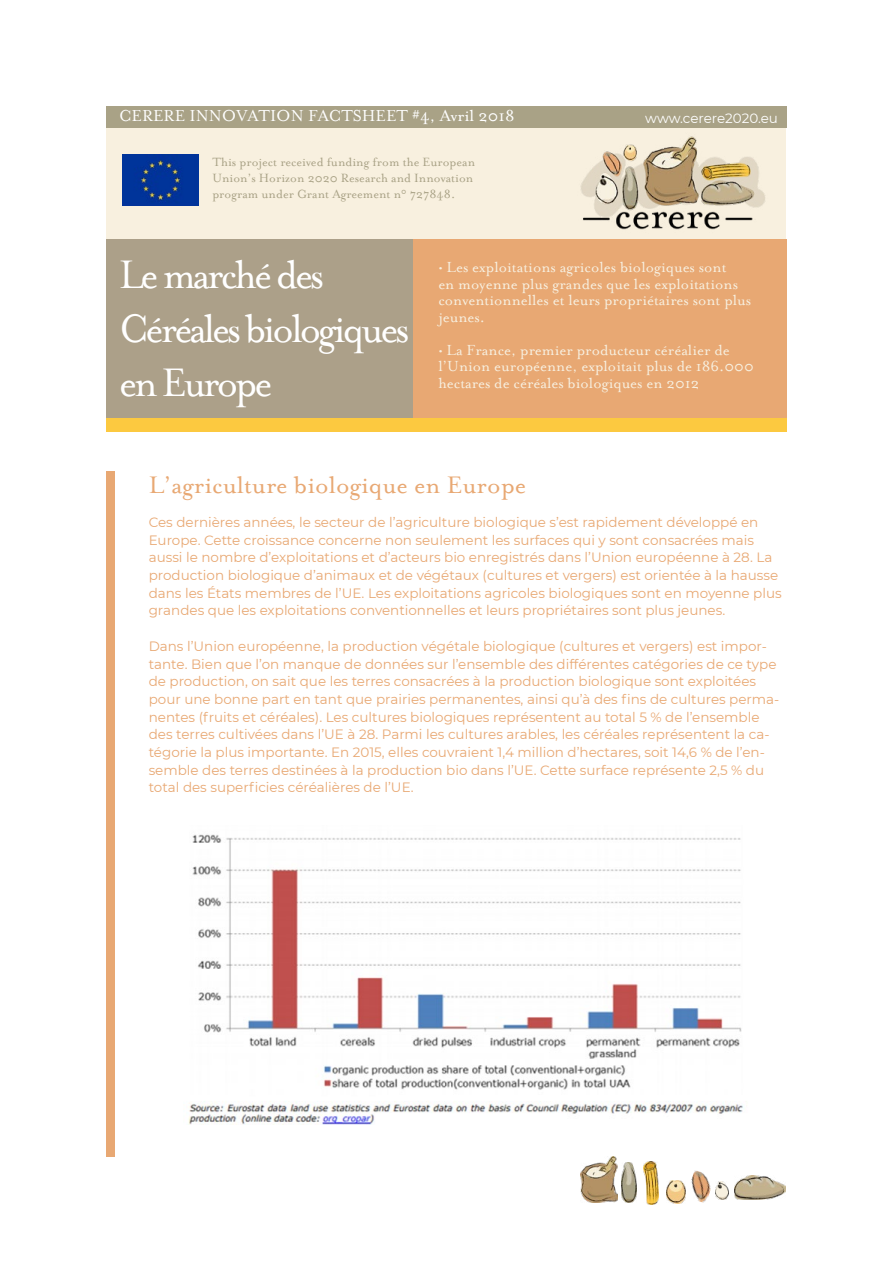
<style>
.page{position:relative;width:893px;height:1263px;background:#fff}
.page>*{position:absolute;margin:0;border:0;box-sizing:border-box;transform-origin:0 0}
.t1{font:45px/54px "Mrs Eaves Roman";letter-spacing:-.07em;color:#fff;scale:.95 1}
.t2{font:27px "Mrs Eaves Roman";color:#e8a873}
.t3{font:18px "Mrs Eaves Roman";color:#fff}
.t4{font:16.5px/16.5px "Mrs Eaves Roman";color:#f7efdf}
.t5{font:13.5px/17.7px "Montserrat";color:#e8a873}
.t6{font:13.5px/16.2px "Mrs Eaves Roman";color:#a9a286}
.t7{font:13.5px "Montserrat";letter-spacing:-.005em;color:#fff}
</style>
<div class="page">
<div style="left:106px;top:128px;width:680px;height:112px;background:#f8f0df"></div>
<img style="left:580px;top:136px;width:185px;height:94px">
<div style="left:106px;top:106px;width:681px;height:22px;background:#a9a286"></div>
<img style="left:122px;top:155px;width:76px;height:50px">
<div style="left:106px;top:239px;width:307px;height:186px;background:#aca089"></div>
<div style="left:413px;top:239px;width:374px;height:180px;background:#e8a873"></div>
<div style="left:106px;top:471px;width:9px;height:686px;background:#e8a873"></div>
<div style="left:106px;top:418px;width:681px;height:13px;background:#fcc940"></div>
<img style="left:580px;top:1157px;width:38px;height:46px">
<img style="left:622px;top:1162px;width:15px;height:41px">
<img style="left:644px;top:1161px;width:15px;height:43px">
<img style="left:667px;top:1180px;width:19px;height:23px">
<img style="left:691px;top:1170px;width:20px;height:33px">
<img style="left:715px;top:1181px;width:13px;height:19px">
<img style="left:734px;top:1175px;width:52px;height:24px">
<img style="left:189px;top:834px;width:555px;height:291px">
<h3 class="t3" style="left:119px;top:106px;width:397px">CERERE INNOVATION FACTSHEET #4, Avril 2018</h3>
<p class="t6" style="left:212px;top:154px;width:264px">This project received funding from the European<br>Union’s Horizon 2020 Research and Innovation program under Grant Agreement n° 727848.</p>
<p class="t7" style="left:645px;top:109px;width:134px">www.cerere2020.eu</p>
<h1 class="t1" style="left:119px;top:248px;width:307px">Le marché des<br>Céréales biologiques en Europe</h1>
<p class="t4" style="left:438px;top:259px;width:314px">• Les exploitations agricoles biologiques sont<br>en moyenne plus grandes que les exploitations conventionnelles et leurs propriétaires sont plus jeunes.</p>
<p class="t4" style="left:438px;top:342px;width:317px">• La France, premier producteur céréalier de l’Union européenne, exploitait plus de 186.000 hectares de céréales biologiques en 2012</p>
<h2 class="t2" style="left:149px;top:471px;width:379px">L’agriculture biologique en Europe</h2>
<p class="t5" style="left:149px;top:513px;width:635px">Ces dernières années, le secteur de l’agriculture biologique s’est rapidement développé en Europe. Cette croissance concerne non seulement les surfaces qui y sont consacrées mais aussi le nombre d’exploitations et d’acteurs bio enregistrés dans l’Union européenne à 28. La production biologique d’animaux et de végétaux (cultures et vergers) est orientée à la hausse dans les États membres de l’UE. Les exploitations agricoles biologiques sont en moyenne plus grandes que les exploitations conventionnelles et leurs propriétaires sont plus jeunes.</p>
<p class="t5" style="left:149px;top:637px;width:632px">Dans l’Union européenne, la production végétale biologique (cultures et vergers) est impor&shy;tante. Bien que l’on manque de données sur l’ensemble des différentes catégories de ce type de production, on sait que les terres consacrées à la production biologique sont exploitées pour une bonne part en tant que prairies permanentes, ainsi qu’à des fins de cultures perma&shy;nentes (fruits et céréales). Les cultures biologiques représentent au total 5 % de l’ensemble des terres cultivées dans l’UE à 28. Parmi les cultures arables, les céréales représentent la ca&shy;tégorie la plus importante. En 2015, elles couvraient 1,4 million d’hectares, soit 14,6 % de l’en&shy;semble des terres destinées à la production bio dans l’UE. Cette surface représente 2,5 % du total des superficies céréalières de l’UE.</p>
</div>
